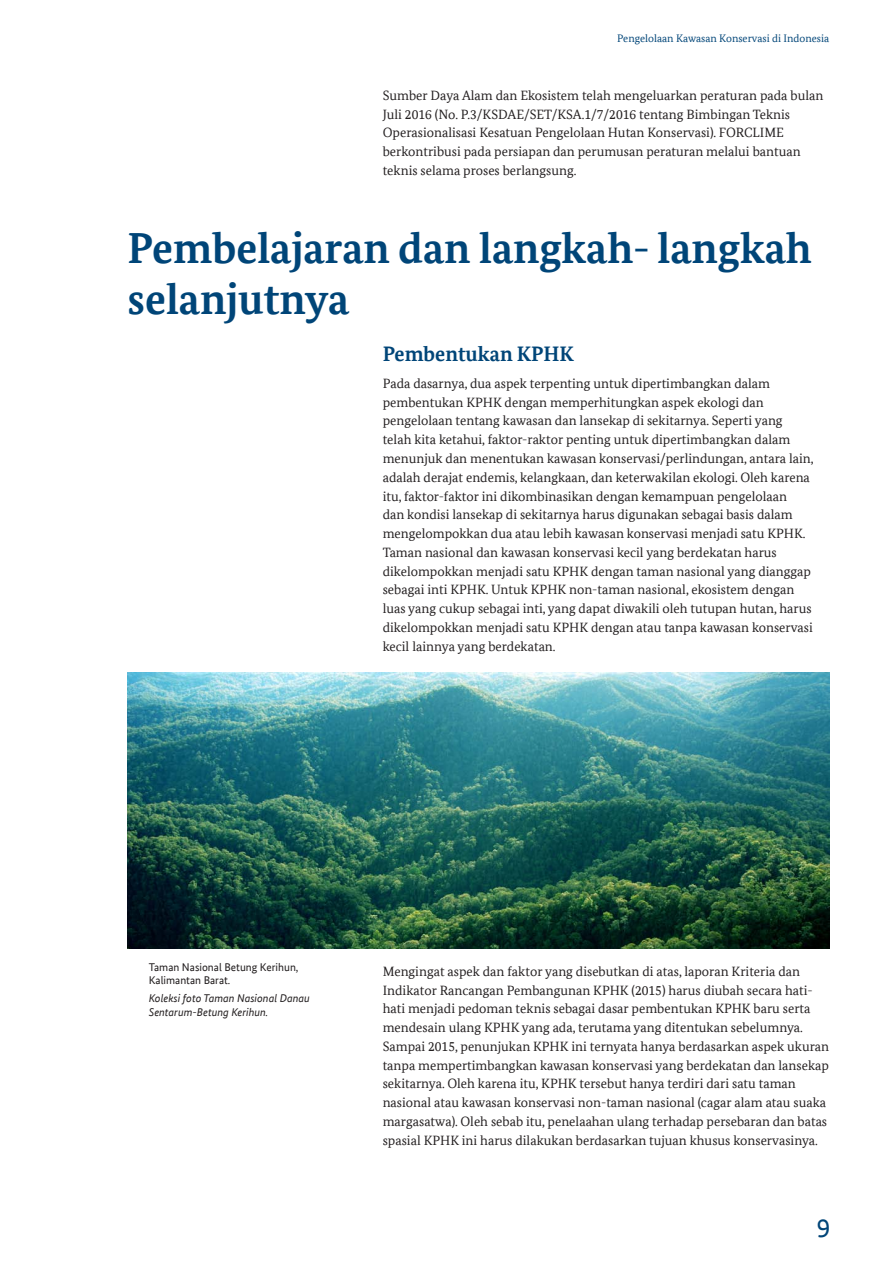
<style>
.page{position:relative;width:893px;height:1263px;background:#fff}
.page>*{position:absolute;margin:0;border:0;box-sizing:border-box;transform-origin:0 0}
.t1{font:700 43.5px/51px "Bundes Serif Office";color:#004578}
.t2{font:27px "Bundes Sans Office";color:#004578}
.t3{font:700 21px "Bundes Serif Office";color:#004578}
.t4{font:13.5px/18.8px "Bundes Serif Office";color:#231f20}
.t5{font:italic 11.25px/13.5px "Bundes Sans Office";color:#231f20}
.t6{font:11.25px/13.5px "Bundes Sans Office";color:#231f20}
.t7{font:10.8px "Bundes Serif Office";color:#004578}
</style>
<div class="page">
<img style="left:128px;top:673px;width:701px;height:276px">
<p class="t7" style="left:617px;top:33px;width:213px">Pengelolaan Kawasan Konservasi di Indonesia</p>
<p class="t4" style="left:383px;top:86px;width:442px">Sumber Daya Alam dan Ekosistem telah mengeluarkan peraturan pada bulan Juli 2016 (No. P.3/KSDAE/SET/KSA.1/7/2016 tentang Bimbingan Teknis Operasionalisasi Kesatuan Pengelolaan Hutan Konservasi). FORCLIME berkontribusi pada persiapan dan perumusan peraturan melalui bantuan teknis selama proses berlangsung.</p>
<p class="t1" style="left:128px;top:223px;width:685px">Pembelajaran dan langkah- langkah selanjutnya</p>
<p class="t3" style="left:383px;top:341px;width:192px">Pembentukan KPHK</p>
<p class="t4" style="left:383px;top:374px;width:432px">Pada dasarnya, dua aspek terpenting untuk dipertimbangkan dalam pembentukan KPHK dengan memperhitungkan aspek ekologi dan pengelolaan tentang kawasan dan lansekap di sekitarnya. Seperti yang telah kita ketahui, faktor-raktor penting untuk dipertimbangkan dalam menunjuk dan menentukan kawasan konservasi/perlindungan, antara lain, adalah derajat endemis, kelangkaan, dan keterwakilan ekologi. Oleh karena itu, faktor-faktor ini dikombinasikan dengan kemampuan pengelolaan<br>dan kondisi lansekap di sekitarnya harus digunakan sebagai basis dalam mengelompokkan dua atau lebih kawasan konservasi menjadi satu KPHK.<br>Taman nasional dan kawasan konservasi kecil yang berdekatan harus dikelompokkan menjadi satu KPHK dengan taman nasional yang dianggap sebagai inti KPHK. Untuk KPHK non-taman nasional, ekosistem dengan luas yang cukup sebagai inti, yang dapat diwakili oleh tutupan hutan, harus dikelompokkan menjadi satu KPHK dengan atau tanpa kawasan konservasi kecil lainnya yang berdekatan.</p>
<p class="t6" style="left:149px;top:960px;width:151px">Taman Nasional Betung Kerihun,<br>Kalimantan Barat.</p>
<p class="t5" style="left:149px;top:991px;width:163px">Koleksi foto Taman Nasional Danau<br>Sentarum-Betung Kerihun.</p>
<p class="t4" style="left:383px;top:962px;width:448px">Mengingat aspek dan faktor yang disebutkan di atas, laporan Kriteria dan Indikator Rancangan Pembangunan KPHK (2015) harus diubah secara hati&shy;hati menjadi pedoman teknis sebagai dasar pembentukan KPHK baru serta mendesain ulang KPHK yang ada, terutama yang ditentukan sebelumnya.<br>Sampai 2015, penunjukan KPHK ini ternyata hanya berdasarkan aspek ukuran tanpa mempertimbangkan kawasan konservasi yang berdekatan dan lansekap sekitarnya. Oleh karena itu, KPHK tersebut hanya terdiri dari satu taman nasional atau kawasan konservasi non-taman nasional (cagar alam atau suaka margasatwa). Oleh sebab itu, penelaahan ulang terhadap persebaran dan batas spasial KPHK ini harus dilakukan berdasarkan tujuan khusus konservasinya.</p>
<h2 class="t2" style="left:817px;top:1212px;width:15px">9</h2>
</div>
